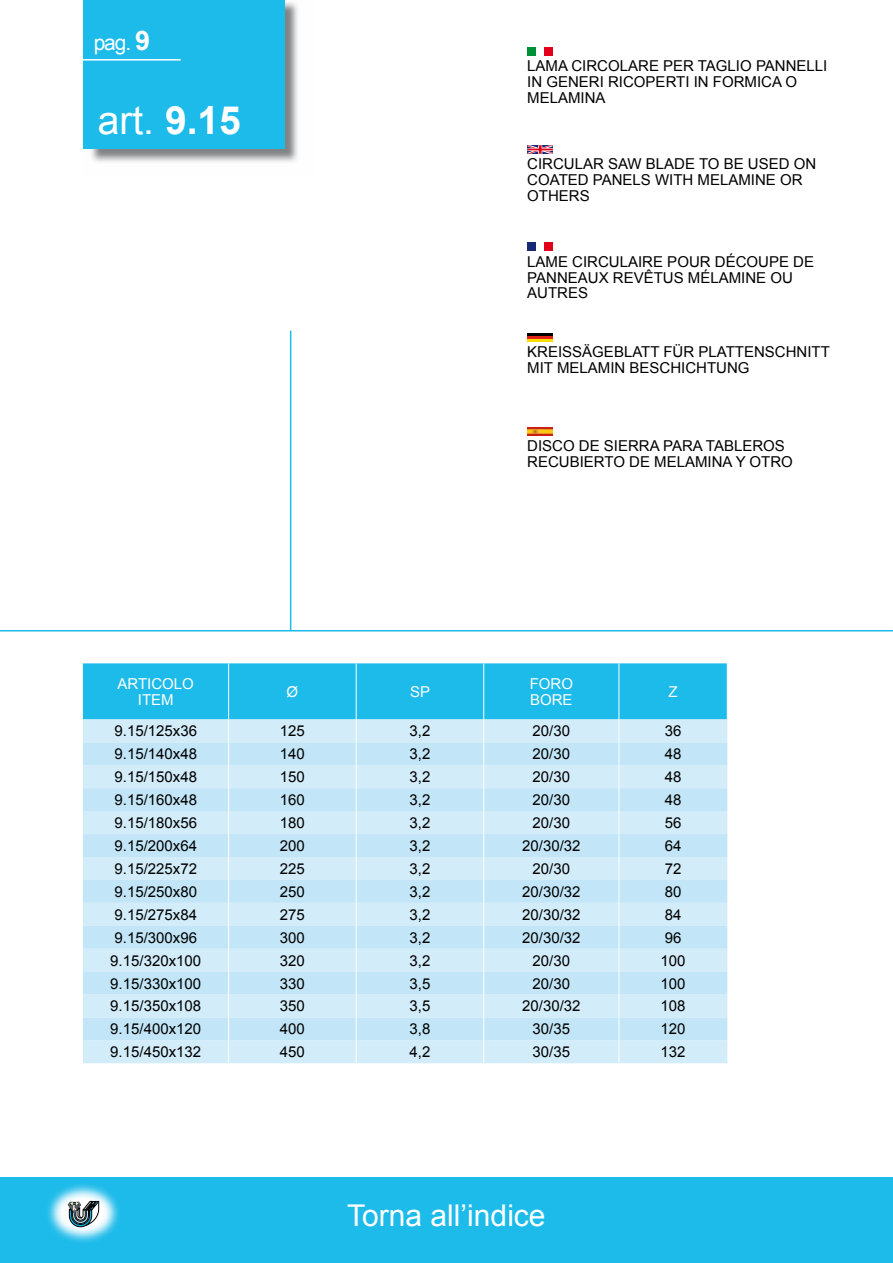
<style>
.page{position:relative;width:893px;height:1263px;background:#fff}
.page>*{position:absolute;margin:0;border:0;box-sizing:border-box;transform-origin:0 0}
.t1{font:39px "Arial";color:#fff}
.t2{font:30px "Arial";color:#fff}
.t3{font:21px "Arial";color:#fff}
.t4{font:15px/15.8px "Arial";color:#000}
.t5{font:15px/16.5px "Arial";color:#fff;text-align:center}
.s1{font-weight:700;font-size:27px}
.s2{font-weight:700}
</style>
<div class="page">
<img style="left:91px;top:2px;width:207px;height:160px">
<div style="left:83px;top:0;width:202px;height:149px;background:#1dbbea"></div>
<hr style="left:290px;top:331px;width:1px;height:299px;background:#1dbbea">
<hr style="left:83px;top:59px;width:98px;height:2px;background:#fff">
<hr style="left:0;top:630px;width:893px;height:1px;background:#1dbbea">
<div style="left:527px;top:48px;width:9px;height:8px;background:#009036"></div>
<div style="left:544px;top:48px;width:9px;height:8px;background:#e2001a"></div>
<div style="left:527px;top:243px;width:9px;height:8px;background:#172973"></div>
<div style="left:544px;top:243px;width:9px;height:8px;background:#e2001a"></div>
<hr style="left:527px;top:333px;width:26px;height:3px;background:#000">
<hr style="left:527px;top:339px;width:26px;height:2px;background:#fd0">
<hr style="left:527px;top:336px;width:26px;height:3px;background:#e32219">
<svg style="left:527px;top:145px;width:26px;height:9px"></svg>
<img style="left:527px;top:427px;width:26px;height:9px">
<div style="left:0;top:1177px;width:893px;height:86px;background:#1dbbea"></div>
<svg style="left:48px;top:1184px;width:71px;height:58px"></svg>
<div style="left:67px;top:1204px;width:33px;height:19px;background:#fff;border-radius:50%"></div>
<svg style="left:68px;top:1201px;width:31px;height:26px"></svg>
<svg style="left:83px;top:663px;width:644px;height:400px;background:#b3e3f6"></svg>
<hr style="left:228px;top:663px;width:1px;height:56px;background:#fff">
<hr style="left:356px;top:663px;width:1px;height:56px;background:#fff">
<hr style="left:483px;top:663px;width:1px;height:56px;background:#fff">
<hr style="left:619px;top:663px;width:1px;height:56px;background:#fff">
<h3 class="t3" style="left:94px;top:29px;width:58px">pag. <span class="s1">9</span></h3>
<h1 class="t1" style="left:98px;top:94px;width:145px">art. <span class="s2">9.15</span></h1>
<p class="t4" style="left:527px;top:58px;width:302px">LAMA CIRCOLARE PER TAGLIO PANNELLI<br>IN GENERI RICOPERTI IN FORMICA O<br>MELAMINA</p>
<p class="t4" style="left:527px;top:156px;width:290px">CIRCULAR SAW BLADE TO BE USED ON<br>COATED PANELS WITH MELAMINE OR<br>OTHERS</p>
<p class="t4" style="left:527px;top:254px;width:288px">LAME CIRCULAIRE POUR DÉCOUPE DE<br>PANNEAUX REVÊTUS MÉLAMINE OU<br>AUTRES</p>
<p class="t4" style="left:527px;top:344px;width:304px">KREISSÄGEBLATT FÜR PLATTENSCHNITT<br>MIT MELAMIN BESCHICHTUNG</p>
<p class="t4" style="left:527px;top:438px;width:267px">DISCO DE SIERRA PARA TABLEROS<br>RECUBIERTO DE MELAMINA Y OTRO</p>
<p class="t5" style="left:118px;top:675px;width:78px">ARTICOLO<br>ITEM</p>
<p class="t5" style="left:287px;top:683px;width:13px">Ø</p>
<p class="t5" style="left:410px;top:683px;width:22px">SP</p>
<p class="t5" style="left:530px;top:676px;width:45px;line-height:15.8px;text-align:left">FORO<br>BORE</p>
<p class="t5" style="left:669px;top:683px;width:11px">Z</p>
<p class="t4" style="left:114px;top:723px;width:84px">9.15/125x36</p>
<p class="t4" style="left:280px;top:723px;width:27px">125</p>
<p class="t4" style="left:410px;top:723px;width:22px">3,2</p>
<p class="t4" style="left:533px;top:723px;width:39px">20/30</p>
<p class="t4" style="left:665px;top:723px;width:18px">36</p>
<p class="t4" style="left:114px;top:746px;width:84px">9.15/140x48</p>
<p class="t4" style="left:280px;top:746px;width:27px">140</p>
<p class="t4" style="left:410px;top:746px;width:22px">3,2</p>
<p class="t4" style="left:533px;top:746px;width:39px">20/30</p>
<p class="t4" style="left:665px;top:746px;width:18px">48</p>
<p class="t4" style="left:114px;top:769px;width:84px">9.15/150x48</p>
<p class="t4" style="left:280px;top:769px;width:27px">150</p>
<p class="t4" style="left:410px;top:769px;width:22px">3,2</p>
<p class="t4" style="left:533px;top:769px;width:39px">20/30</p>
<p class="t4" style="left:665px;top:769px;width:18px">48</p>
<p class="t4" style="left:114px;top:792px;width:84px">9.15/160x48</p>
<p class="t4" style="left:280px;top:792px;width:27px">160</p>
<p class="t4" style="left:410px;top:792px;width:22px">3,2</p>
<p class="t4" style="left:533px;top:792px;width:39px">20/30</p>
<p class="t4" style="left:665px;top:792px;width:18px">48</p>
<p class="t4" style="left:114px;top:815px;width:84px">9.15/180x56</p>
<p class="t4" style="left:280px;top:815px;width:27px">180</p>
<p class="t4" style="left:410px;top:815px;width:22px">3,2</p>
<p class="t4" style="left:533px;top:815px;width:39px">20/30</p>
<p class="t4" style="left:665px;top:815px;width:18px">56</p>
<p class="t4" style="left:114px;top:838px;width:84px">9.15/200x64</p>
<p class="t4" style="left:280px;top:838px;width:27px">200</p>
<p class="t4" style="left:410px;top:838px;width:22px">3,2</p>
<p class="t4" style="left:522px;top:838px;width:60px">20/30/32</p>
<p class="t4" style="left:665px;top:838px;width:18px">64</p>
<p class="t4" style="left:114px;top:861px;width:84px">9.15/225x72</p>
<p class="t4" style="left:280px;top:861px;width:27px">225</p>
<p class="t4" style="left:410px;top:861px;width:22px">3,2</p>
<p class="t4" style="left:533px;top:861px;width:39px">20/30</p>
<p class="t4" style="left:665px;top:861px;width:18px">72</p>
<p class="t4" style="left:114px;top:884px;width:84px">9.15/250x80</p>
<p class="t4" style="left:280px;top:884px;width:27px">250</p>
<p class="t4" style="left:410px;top:884px;width:22px">3,2</p>
<p class="t4" style="left:522px;top:884px;width:60px">20/30/32</p>
<p class="t4" style="left:665px;top:884px;width:18px">80</p>
<p class="t4" style="left:114px;top:907px;width:84px">9.15/275x84</p>
<p class="t4" style="left:280px;top:907px;width:27px">275</p>
<p class="t4" style="left:410px;top:907px;width:22px">3,2</p>
<p class="t4" style="left:522px;top:907px;width:60px">20/30/32</p>
<p class="t4" style="left:665px;top:907px;width:18px">84</p>
<p class="t4" style="left:114px;top:930px;width:84px">9.15/300x96</p>
<p class="t4" style="left:280px;top:930px;width:27px">300</p>
<p class="t4" style="left:410px;top:930px;width:22px">3,2</p>
<p class="t4" style="left:522px;top:930px;width:60px">20/30/32</p>
<p class="t4" style="left:665px;top:930px;width:18px">96</p>
<p class="t4" style="left:110px;top:953px;width:92px">9.15/320x100</p>
<p class="t4" style="left:280px;top:953px;width:27px">320</p>
<p class="t4" style="left:409px;top:953px;width:22px">3,2</p>
<p class="t4" style="left:533px;top:953px;width:39px">20/30</p>
<p class="t4" style="left:661px;top:953px;width:27px">100</p>
<p class="t4" style="left:110px;top:975px;width:92px">9.15/330x100</p>
<p class="t4" style="left:280px;top:975px;width:27px">330</p>
<p class="t4" style="left:409px;top:975px;width:22px">3,5</p>
<p class="t4" style="left:533px;top:975px;width:39px">20/30</p>
<p class="t4" style="left:661px;top:975px;width:27px">100</p>
<p class="t4" style="left:110px;top:998px;width:92px">9.15/350x108</p>
<p class="t4" style="left:280px;top:998px;width:27px">350</p>
<p class="t4" style="left:409px;top:998px;width:22px">3,5</p>
<p class="t4" style="left:522px;top:998px;width:60px">20/30/32</p>
<p class="t4" style="left:661px;top:998px;width:27px">108</p>
<p class="t4" style="left:110px;top:1021px;width:92px">9.15/400x120</p>
<p class="t4" style="left:280px;top:1021px;width:27px">400</p>
<p class="t4" style="left:409px;top:1021px;width:22px">3,8</p>
<p class="t4" style="left:533px;top:1021px;width:39px">30/35</p>
<p class="t4" style="left:661px;top:1021px;width:27px">120</p>
<p class="t4" style="left:110px;top:1044px;width:92px">9.15/450x132</p>
<p class="t4" style="left:280px;top:1044px;width:27px">450</p>
<p class="t4" style="left:409px;top:1044px;width:22px">4,2</p>
<p class="t4" style="left:533px;top:1044px;width:39px">30/35</p>
<p class="t4" style="left:661px;top:1044px;width:27px">132</p>
<h2 class="t2" style="left:347px;top:1196px;width:200px">Torna all’indice</h2>
</div>
